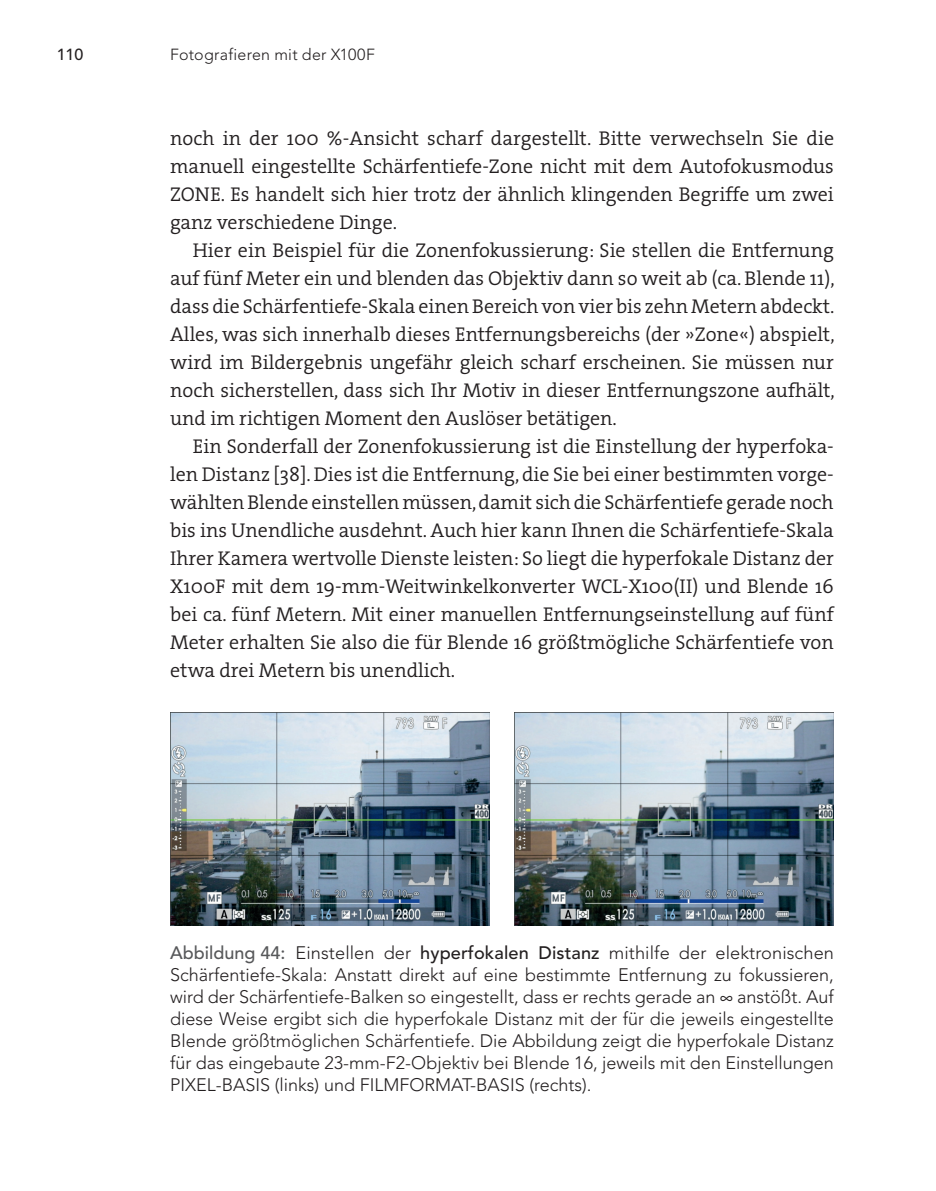
<style>
.page{position:relative;width:936px;height:1191px;background:#fff}
.page>*{position:absolute;margin:0;border:0;box-sizing:border-box;transform-origin:0 0}
._200_Standard{font:20px/28px "The Serif HP4 Se Lig";color:#231f20;text-align:justify}
._202_Standard_O_AO{font:20px/28px "The Serif HP4 Se Lig";color:#231f20;text-align:justify}
.t1{font:300 18px/22px "Avenir LT Pro";color:#231f20;text-align:justify}
.t2{font:300 16px "Avenir LT Pro";letter-spacing:.015em;color:#231f20}
.t3{font:500 16px "Avenir LT Pro";color:#231f20}
.s1{font-weight:500;color:#57585a}
.s2{font-weight:500}
</style>
<div class="page">
<img style="left:514px;top:712px;width:319px;height:213px">
<img style="left:170px;top:712px;width:320px;height:213px">
<p class="t3" style="left:57px;top:44px;width:28px">110</p>
<p class="t2" style="left:170px;top:45px;width:206px">Fotografieren mit der X100F</p>
<p class="_202_Standard_O_AO" style="left:170px;top:125px;width:665px">noch in der 100 %-Ansicht scharf dargestellt. Bitte verwechseln Sie die manuell eingestellte Schärfentiefe-Zone nicht mit dem Autofokusmodus ZONE. Es handelt sich hier trotz der ähnlich klingenden Begriffe um zwei ganz verschiedene Dinge.</p>
<p class="_200_Standard" style="left:170px;top:237px;width:666px;text-indent:23px">Hier ein Beispiel für die Zonenfokussierung: Sie stellen die Entfernung auf fünf Meter ein und blenden das Objektiv dann so weit ab (ca. Blende 11), dass die Schärfentiefe-Skala einen Bereich von vier bis zehn Metern abdeckt.<br>Alles, was sich innerhalb dieses Entfernungsbereichs (der »Zone«) abspielt, wird im Bildergebnis ungefähr gleich scharf erscheinen. Sie müssen nur noch sicherstellen, dass sich Ihr Motiv in dieser Entfernungszone aufhält, und im richtigen Moment den Auslöser betätigen.</p>
<p class="_200_Standard" style="left:170px;top:433px;width:665px;text-indent:23px">Ein Sonderfall der Zonenfokussierung ist die Einstellung der hyperfoka&shy;len Distanz [38]. Dies ist die Entfernung, die Sie bei einer bestimmten vorge&shy;wählten Blende einstellen müssen, damit sich die Schärfentiefe gerade noch bis ins Unendliche ausdehnt. Auch hier kann Ihnen die Schärfentiefe-Skala Ihrer Kamera wertvolle Dienste leisten: So liegt die hyperfokale Distanz der X100F mit dem 19-mm-Weitwinkelkonverter WCL-X100(II) und Blende 16 bei ca. fünf Metern. Mit einer manuellen Entfernungseinstellung auf fünf Meter erhalten Sie also die für Blende 16 größtmögliche Schärfentiefe von etwa drei Metern bis unendlich.</p>
<p class="t1" style="left:170px;top:941px;width:665px"><span class="s1">Abbildung 44:</span> Einstellen der <span class="s2">hyperfokalen Distanz</span> mithilfe der elektronischen Schärfentiefe-Skala: Anstatt direkt auf eine bestimmte Entfernung zu fokussieren, wird der Schärfentiefe-Balken so eingestellt, dass er rechts gerade an ∞ anstößt. Auf diese Weise ergibt sich die hyperfokale Distanz mit der für die jeweils eingestellte Blende größtmöglichen Schärfentiefe. Die Abbildung zeigt die hyperfokale Distanz für das eingebaute 23-mm-F2-Objektiv bei Blende 16, jeweils mit den Einstellungen PIXEL-BASIS (links) und FILMFORMAT-BASIS (rechts).</p>
</div>
